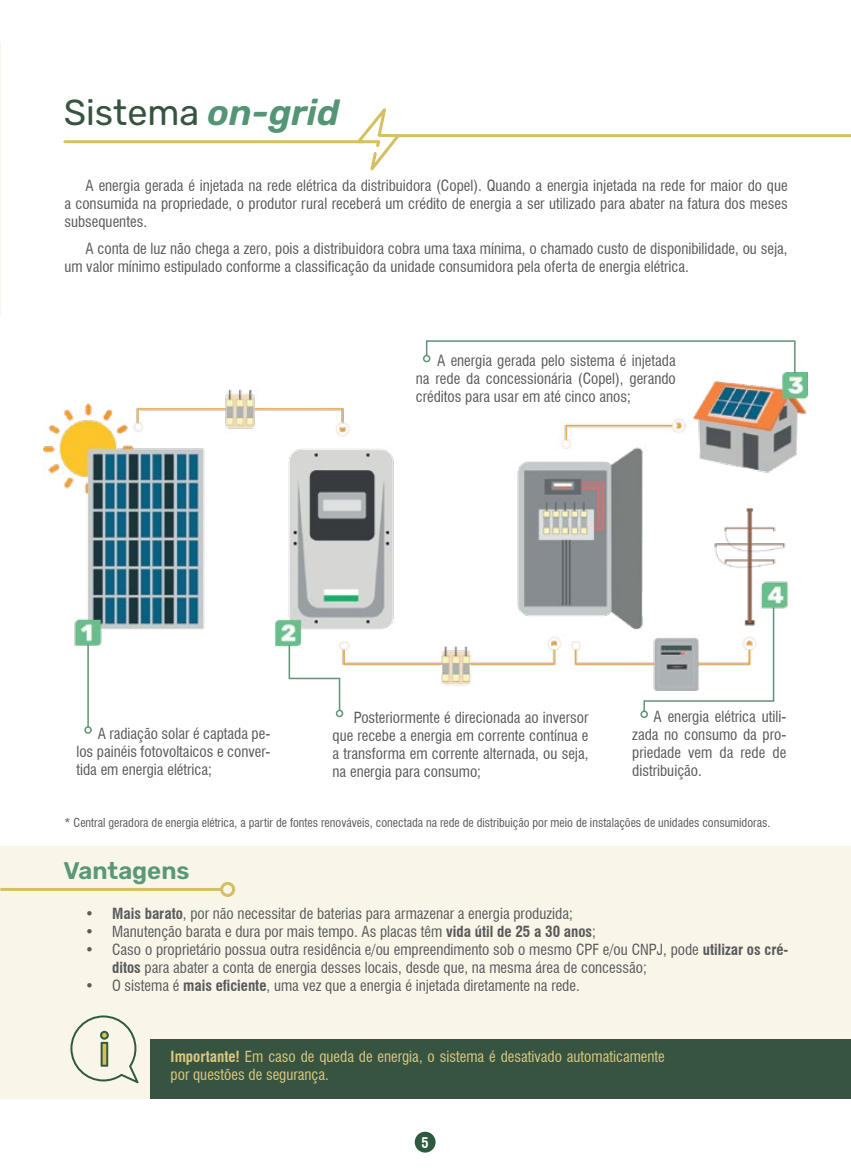
<style>
.page{position:relative;width:851px;height:1170px;background:#fff}
.page>*{position:absolute;margin:0;border:0;box-sizing:border-box;transform-origin:0 0}
.t1{font:36px "Rubik";color:#375441}
.t2{font:600 24px "Rubik";color:#539575}
.t3{font:condensed 15px/18px "Swiss 721 BT";color:#58595b;text-align:justify}
.t4{font:condensed 15px/18px "Swiss 721 BT";color:#dcc980}
.t5{font:700 condensed 14.4px "Swiss 721 BT";color:#fff}
.t6{font:condensed 12px "Swiss 721 BT";color:#58595b}
.s1{font-weight:600;font-style:italic;color:#539575}
.s2{font-weight:700}
</style>
<div class="page">
<div style="left:414px;top:1131px;width:21px;height:21px;background:#2e5a42;border-radius:50%"></div>
<img style="left:44px;top:373px;width:763px;height:313px">
<div style="left:0;top:846px;width:850px;height:252px;background:#f9f5e8"></div>
<hr style="left:0;top:43px;width:1px;height:272px;background:#f9f5e8">
<div style="left:150px;top:1039px;width:700px;height:59px;background:#375441"></div>
<hr style="left:65px;top:140px;width:297px;height:3px;background:#d4bf62">
<hr style="left:397px;top:134px;width:453px;height:3px;background:#d4bf62">
<div style="left:0;top:104px;width:25px;height:64px;background:#fff"></div>
<svg style="left:70px;top:1015px;width:69px;height:68px"></svg>
<hr style="left:2px;top:887px;width:219px;height:3px;background:#d4bf62">
<div style="left:220px;top:881px;width:15px;height:15px;border:3px solid #d4bf62;border-radius:50%"></div>
<svg style="left:425px;top:340px;width:371px;height:35px"></svg>
<div style="left:423px;top:355px;width:7px;height:7px;border:2px solid #629276;border-radius:50%"></div>
<svg style="left:642px;top:606px;width:133px;height:106px"></svg>
<div style="left:640px;top:710px;width:7px;height:8px;border:2px solid #629276;border-radius:50%"></div>
<svg style="left:288px;top:643px;width:53px;height:66px"></svg>
<div style="left:336px;top:709px;width:7px;height:8px;border:2px solid #629276;border-radius:50%"></div>
<hr style="left:87px;top:644px;width:2px;height:83px;background:#629276">
<div style="left:84px;top:726px;width:8px;height:7px;border:2px solid #629276;border-radius:50%"></div>
<h1 class="t1" style="left:64px;top:92px;width:277px">Sistema <span class="s1">on-grid</span></h1>
<p class="t3" style="left:64px;top:177px;width:724px;text-indent:21px">A energia gerada é injetada na rede elétrica da distribuidora (Copel). Quando a energia injetada na rede for maior do que a consumida na propriedade, o produtor rural receberá um crédito de energia a ser utilizado para abater na fatura dos meses subsequentes.</p>
<p class="t3" style="left:64px;top:239px;width:724px;text-indent:21px">A conta de luz não chega a zero, pois a distribuidora cobra uma taxa mínima, o chamado custo de disponibilidade, ou seja, um valor mínimo estipulado conforme a classificação da unidade consumidora pela oferta de energia elétrica.</p>
<p class="t3" style="left:416px;top:352px;width:261px;text-indent:21px">A energia gerada pelo sistema é injetada na rede da concessionária (Copel), gerando créditos para usar em até cinco anos;</p>
<p class="t3" style="left:76px;top:724px;width:195px;text-indent:21px">A radiação solar é captada pe&shy;los painéis fotovoltaicos e conver&shy;tida em energia elétrica;</p>
<p class="t3" style="left:332px;top:708px;width:257px;text-indent:21px">Posteriormente é direcionada ao inversor que recebe a energia em corrente contínua e a transforma em corrente alternada, ou seja, na energia para consumo;</p>
<p class="t3" style="left:632px;top:708px;width:155px;text-indent:21px">A energia elétrica utili&shy;zada no consumo da pro&shy;priedade vem da rede de distribuição.</p>
<p class="t6" style="left:65px;top:815px;width:707px">* Central geradora de energia elétrica, a partir de fontes renováveis, conectada na rede de distribuição por meio de instalações de unidades consumidoras.</p>
<h2 class="t2" style="left:64px;top:857px;width:127px">Vantagens</h2>
<p class="t3" style="left:85px;top:904px;width:489px"><span class="s2">• Mais barato</span>, por não necessitar de baterias para armazenar a energia produzida;</p>
<p class="t3" style="left:85px;top:922px;width:512px">• Manutenção barata e dura por mais tempo. As placas têm <span class="s2">vida útil de 25 a 30 anos</span>;</p>
<p class="t3" style="left:112px;top:940px;width:677px;text-indent:-27px">• Caso o proprietário possua outra residência e/ou empreendimento sob o mesmo CPF e/ou CNPJ, pode <span class="s2">utilizar os cré&shy;ditos</span> para abater a conta de energia desses locais, desde que, na mesma área de concessão;</p>
<p class="t3" style="left:85px;top:976px;width:496px">• O sistema é <span class="s2">mais eficiente</span>, uma vez que a energia é injetada diretamente na rede.</p>
<p class="t4" style="left:171px;top:1047px;width:495px"><span class="s2">Importante!</span> Em caso de queda de energia, o sistema é desativado automaticamente por questões de segurança.</p>
<p class="t5" style="left:421px;top:1133px;width:9px">5</p>
</div>
